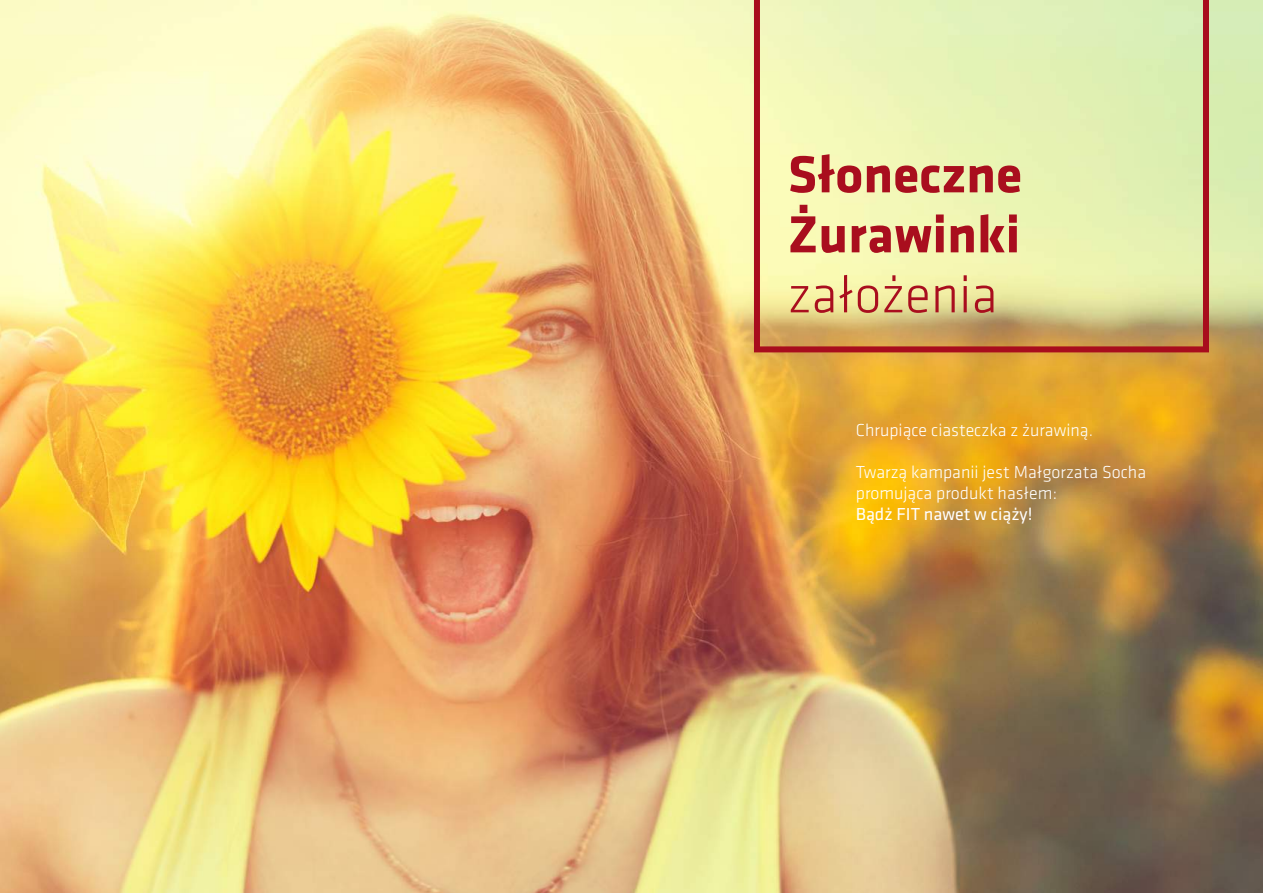
<style>
.page{position:relative;width:1263px;height:893px;background:#fff}
.page>*{position:absolute;margin:0;border:0;box-sizing:border-box;transform-origin:0 0}
.t1{font:700 54px/60px "Klavika";color:#a90e1e}
.t2{font:300 54px "Klavika";color:#a90e1e}
.t3{font:300 18px/21px "Klavika";color:#fff}
.t4{font:18px "Klavika";color:#fff}
</style>
<div class="page">
<img style="left:0;top:0;width:1263px;height:893px">
<svg style="left:754px;top:0;width:455px;height:352px"></svg>
<h1 class="t1" style="left:788px;top:145px;width:236px">Słoneczne<br>Żurawinki</h1>
<h1 class="t2" style="left:788px;top:265px;width:211px">założenia</h1>
<p class="t3" style="left:856px;top:420px;width:239px">Chrupiące ciasteczka z żurawiną.</p>
<p class="t3" style="left:856px;top:462px;width:292px">Twarzą kampanii jest Małgorzata Socha promująca produkt hasłem:</p>
<p class="t4" style="left:856px;top:504px;width:178px">Bądż FIT nawet w ciąży!</p>
</div>
